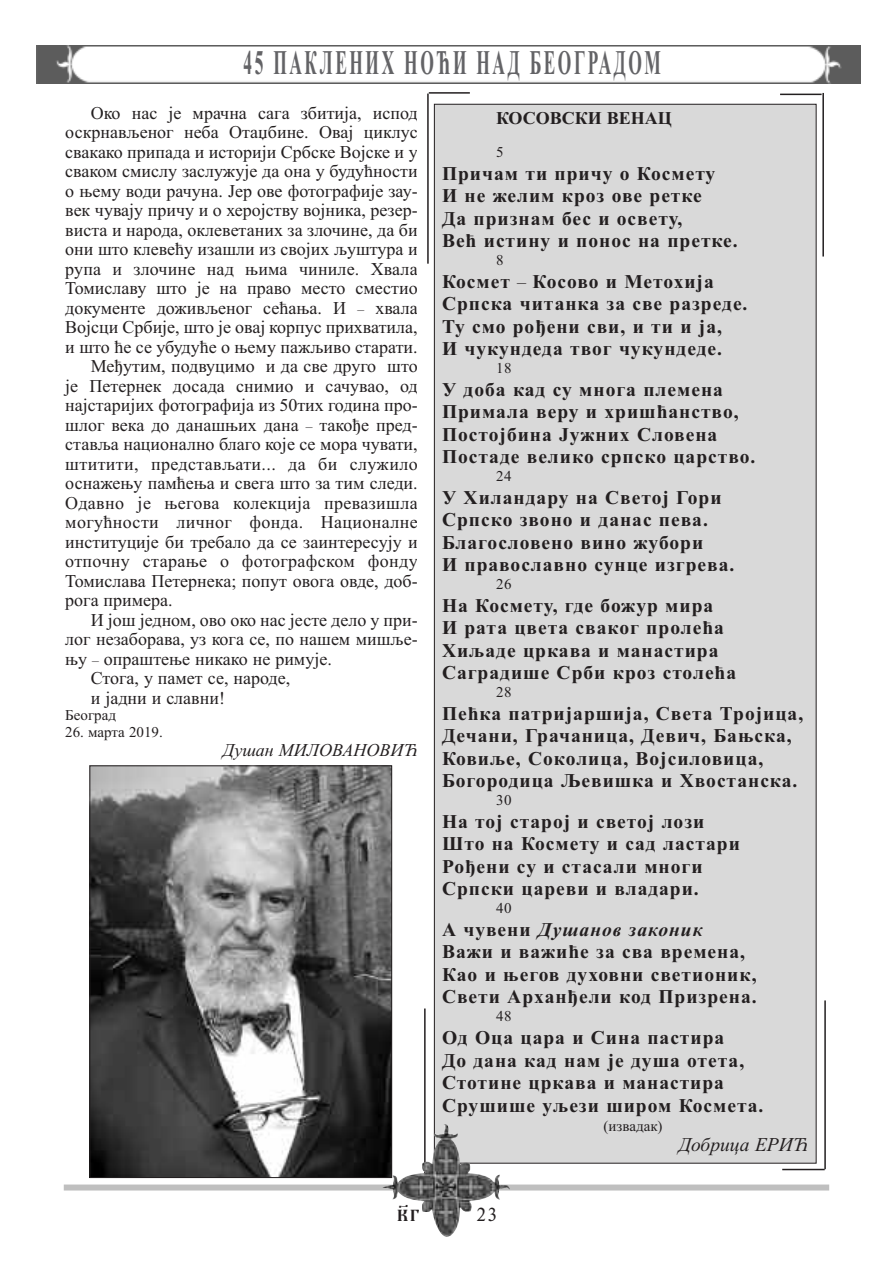
<style>
.page{position:relative;width:893px;height:1263px;background:#fff}
.page>*{position:absolute;margin:0;border:0;box-sizing:border-box;transform-origin:0 0}
.t1{font:700 34.5px "Times New Roman";letter-spacing:.15em;color:#636366;scale:.5 1}
.t2{font:700 19.5px/22.5px "Times New Roman";letter-spacing:.05em;color:#231f20}
.t3{font:italic 19.5px "Times New Roman";color:#231f20}
.t4{font:18px "Times New Roman";color:#231f20}
.t5{font:18px "Times New Roman";letter-spacing:.02em;color:#231f20}
.t6{font:italic 18px "Times New Roman";color:#231f20}
.t7{font:700 18px "Times New Roman";color:#231f20}
.t8{font:18px "Pismena";color:#231f20}
.t9{font:15px "Times New Roman";color:#231f20}
.s1{font-weight:400;font-size:18px}
.s2{font-style:italic}
.s3{font-size:13.5px}
</style>
<div class="page">
<div style="left:64px;top:1184px;width:765px;height:6px;background:#bfbfbf"></div>
<img style="left:36px;top:45px;width:825px;height:39px">
<img style="left:91px;top:767px;width:299px;height:409px">
<div style="left:89px;top:765px;width:303px;height:413px;border:1px solid #231f20"></div>
<div style="left:434px;top:104px;width:382px;height:1059px;background:#d9d9d9"></div>
<hr style="left:427px;top:94px;width:2px;height:170px;background:#231f20">
<hr style="left:429px;top:92px;width:41px;height:2px;background:#231f20">
<hr style="left:424px;top:1008px;width:2px;height:168px;background:#231f20">
<hr style="left:824px;top:1000px;width:2px;height:169px;background:#231f20">
<hr style="left:782px;top:1169px;width:43px;height:1px;background:#231f20">
<hr style="left:780px;top:94px;width:42px;height:1px;background:#231f20">
<hr style="left:822px;top:93px;width:2px;height:164px;background:#231f20">
<img style="left:382px;top:1124px;width:128px;height:113px">
<div style="left:361px;top:1203px;width:61px;height:27px;background:#fff"></div>
<h1 class="t1" style="left:243px;top:42px;width:836px">45 ПАКЛЕНИХ НОЋИ НАД БЕОГРАДОМ</h1>
<p class="t7" style="left:496px;top:108px;width:177px">КОСОВСКИ ВЕНАЦ</p>
<p class="t9" style="left:496px;top:143px;width:9px">5</p>
<p class="t2" style="left:442px;top:162px;width:297px">Причам ти причу о Космету<br>И не желим кроз ове ретке<br>Да признам бес и освету,<br>Већ истину и понос на претке.</p>
<p class="t9" style="left:496px;top:251px;width:9px">8</p>
<p class="t2" style="left:442px;top:270px;width:307px">Космет <span class="s1">–</span> Косово и Метохија<br>Српска читанка за све разреде.<br>Ту смо рођени сви, и ти и ја,<br>И чукундеда твог чукундеде.</p>
<p class="t9" style="left:496px;top:359px;width:17px">18</p>
<p class="t2" style="left:442px;top:378px;width:315px">У доба кад су многа племена<br>Примала веру и хришћанство,<br>Постојбина Јужних Словена<br>Постаде велико српско царство.</p>
<p class="t9" style="left:496px;top:467px;width:17px">24</p>
<p class="t2" style="left:442px;top:486px;width:294px">У Хиландару на Светој Гори<br>Српско звоно и данас пева.<br>Благословено вино жубори<br>И православно сунце изгрева.</p>
<p class="t9" style="left:496px;top:575px;width:17px">26</p>
<p class="t2" style="left:442px;top:594px;width:296px">На Космету, где божур мира<br>И рата цвета сваког пролећа<br>Хиљаде цркава и манастира<br>Саградише Срби кроз столећа</p>
<p class="t9" style="left:496px;top:683px;width:17px">28</p>
<p class="t2" style="left:442px;top:702px;width:363px">Пећка патријаршија, Света Тројица, Дечани, Грачаница, Девич, Бањска, Ковиље, Соколица, Војсиловица, Богородица Љевишка и Хвостанска.</p>
<p class="t9" style="left:496px;top:791px;width:17px">30</p>
<p class="t2" style="left:442px;top:810px;width:299px">На тој старој и светој лози<br>Што на Космету и сад ластари<br>Рођени су и стасали многи<br>Српски цареви и владари.</p>
<p class="t9" style="left:496px;top:899px;width:17px">40</p>
<p class="t2" style="left:442px;top:918px;width:316px">А чувени <span class="s2">Душанов законик<br></span>Важи и важиће за сва времена,<br>Као и његов духовни светионик,<br>Свети Арханђели код Призрена.</p>
<p class="t9" style="left:496px;top:1007px;width:17px">48</p>
<p class="t2" style="left:442px;top:1026px;width:323px">Од Оца цара и Сина пастира<br>До дана кад нам је душа отета,<br>Стотине цркава и манастира<br>Срушише уљези широм Космета.</p>
<p class="t9" style="left:604px;top:1117px;width:61px">(извадак)</p>
<p class="t3" style="left:679px;top:1132px;width:131px">Добрица ЕРИЋ</p>
<p class="t4" style="left:91px;top:102px;width:328px">Око нас је мрачна сага збитија, испод</p>
<p class="t4" style="left:65px;top:121px;width:354px">оскрнављеног неба Отаџбине. Овај циклус</p>
<p class="t4" style="left:65px;top:141px;width:354px">свакако припада и историји Србске Војске и у</p>
<p class="t4" style="left:65px;top:160px;width:354px">сваком смислу заслужује да она у будућности</p>
<p class="t4" style="left:65px;top:180px;width:354px">о њему води рачуна. Јер ове фотографије зау-</p>
<p class="t4" style="left:65px;top:199px;width:354px">век чувају причу и о херојству војника, резер-</p>
<p class="t4" style="left:65px;top:219px;width:354px">виста и народа, оклеветаних за злочине, да би</p>
<p class="t4" style="left:65px;top:238px;width:354px">они што клевећу изашли из својих љуштура и</p>
<p class="t4" style="left:65px;top:258px;width:354px">рупа и злочине над њима чиниле. Хвала</p>
<p class="t4" style="left:65px;top:277px;width:354px">Томиславу што је на право место сместио</p>
<p class="t4" style="left:65px;top:297px;width:354px">документе доживљеног сећања. И <span class="s3">–</span> хвала</p>
<p class="t4" style="left:65px;top:316px;width:354px">Војсци Србије, што је овај корпус прихватила,</p>
<p class="t4" style="left:65px;top:336px;width:354px">и што ће се убудуће о њему пажљиво старати.</p>
<p class="t4" style="left:91px;top:355px;width:328px">Међутим, подвуцимо и да све друго што</p>
<p class="t4" style="left:65px;top:375px;width:354px">је Петернек досада снимио и сачувао, од</p>
<p class="t4" style="left:65px;top:394px;width:354px">најстаријих фотографија из 50тих година про-</p>
<p class="t4" style="left:65px;top:414px;width:354px">шлог века до данашњих дана <span class="s3">–</span> такође пред-</p>
<p class="t4" style="left:65px;top:433px;width:354px">ставља национално благо које се мора чувати,</p>
<p class="t5" style="left:65px;top:453px;width:354px">штитити, представљати... да би служило</p>
<p class="t4" style="left:65px;top:472px;width:354px">оснажењу памћења и свега што за тим следи.</p>
<p class="t5" style="left:65px;top:492px;width:354px">Одавно је његова колекција превазишла</p>
<p class="t5" style="left:65px;top:511px;width:354px">могућности личног фонда. Националне</p>
<p class="t4" style="left:65px;top:531px;width:354px">институције би требало да се заинтересују и</p>
<p class="t5" style="left:65px;top:550px;width:354px">отпочну старање о фотографском фонду</p>
<p class="t4" style="left:65px;top:570px;width:354px">Томислава Петернека; попут овога овде, доб-</p>
<p class="t4" style="left:65px;top:589px;width:109px">рога примера.</p>
<p class="t4" style="left:91px;top:609px;width:328px">И још једном, ово око нас јесте дело у при-</p>
<p class="t4" style="left:65px;top:628px;width:354px">лог незаборава, уз кога се, по нашем мишље-</p>
<p class="t4" style="left:65px;top:648px;width:268px">њу <span class="s3">–</span> опраштење никако не римује.</p>
<p class="t4" style="left:91px;top:667px;width:201px">Стога, у памет се, народе,</p>
<p class="t4" style="left:91px;top:687px;width:136px">и јадни и славни!</p>
<p class="t9" style="left:65px;top:706px;width:52px">Београд</p>
<p class="t9" style="left:65px;top:723px;width:99px">26. марта 2019.</p>
<p class="t6" style="left:223px;top:739px;width:196px">Душан МИЛОВАНОВИЋ</p>
<p class="t8" style="left:397px;top:1204px;width:25px">K G</p>
<p class="t8" style="left:477px;top:1204px;width:24px">23</p>
</div>
